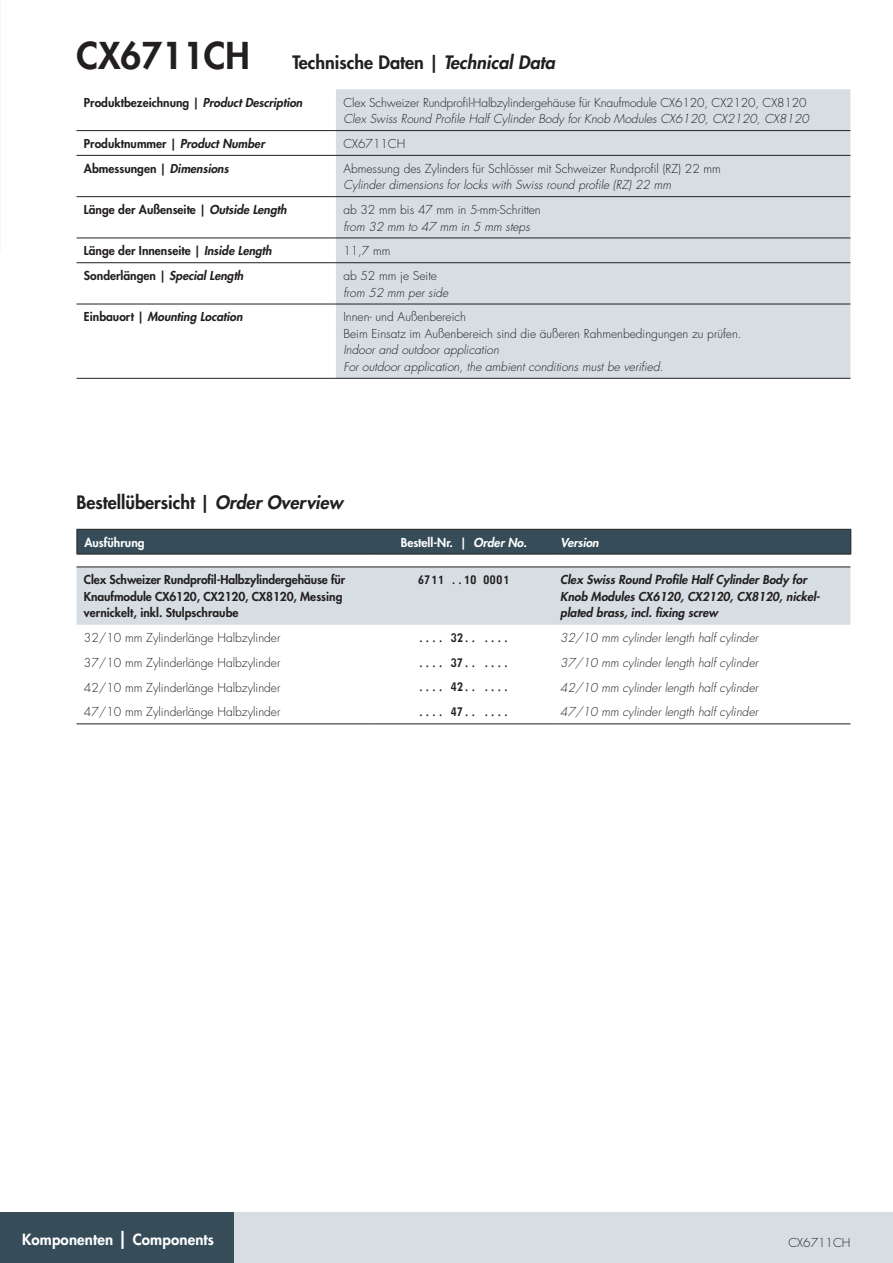
<style>
.page{position:relative;width:893px;height:1263px;background:#fff}
.page>*{position:absolute;margin:0;border:0;box-sizing:border-box;transform-origin:0 0}
.t1{font:800 18px "Futura Std";color:#231f20}
.t2{font:800 15px "Futura Std";letter-spacing:.01em;color:#fff}
.Tabelle_Daten_ENG{font:italic 300 12px/16.5px "Futura Std";color:#231f20}
.Tabelle_Daten_ENG-2{font:300 12px/16.5px "Futura Std";color:#231f20}
.t3{font:800 12px/16.5px "Futura Std";color:#231f20}
.Tabelle_Daten_ENG-3{font:italic 800 12px/16.5px "Futura Std";color:#231f20}
.Tabelle_Daten_DE{font:300 12px "Futura Std";color:#231f20}
.Bestellnummern{font:12px "Monofonto";color:#231f20;scale:1.1 1}
.t4{font:800 12px "Futura Std";color:#fff}
.t5{font:italic 800 12px "Futura Std";color:#fff}
.s1{font-size:36px}
.s2{font-style:italic}
.s3{font-style:normal}
.s4{font-size:18px}
</style>
<div class="page">
<div style="left:0;top:1212px;width:893px;height:51px;background:#d7dee3"></div>
<div style="left:0;top:1212px;width:234px;height:51px;background:#364d59"></div>
<div style="left:336px;top:89px;width:514px;height:289px;background:#d7dee3"></div>
<hr style="left:77px;top:130px;width:259px;height:1px;background:#231f20">
<hr style="left:336px;top:130px;width:514px;height:1px;background:#231f20">
<hr style="left:77px;top:155px;width:259px;height:1px;background:#231f20">
<hr style="left:336px;top:155px;width:514px;height:1px;background:#231f20">
<hr style="left:77px;top:196px;width:259px;height:1px;background:#231f20">
<hr style="left:336px;top:196px;width:514px;height:1px;background:#231f20">
<hr style="left:77px;top:238px;width:259px;height:1px;background:#231f20">
<hr style="left:336px;top:238px;width:514px;height:1px;background:#231f20">
<hr style="left:77px;top:262px;width:259px;height:1px;background:#231f20">
<hr style="left:336px;top:262px;width:514px;height:1px;background:#231f20">
<hr style="left:77px;top:304px;width:259px;height:1px;background:#231f20">
<hr style="left:336px;top:304px;width:514px;height:1px;background:#231f20">
<hr style="left:77px;top:378px;width:259px;height:1px;background:#231f20">
<hr style="left:336px;top:378px;width:514px;height:1px;background:#231f20">
<hr style="left:77px;top:554px;width:298px;height:1px;background:#231f20">
<hr style="left:375px;top:554px;width:178px;height:1px;background:#231f20">
<hr style="left:553px;top:554px;width:298px;height:1px;background:#231f20">
<svg style="left:77px;top:529px;width:774px;height:25px;background:#354b56"></svg>
<div style="left:77px;top:567px;width:773px;height:58px;background:#d7dee3"></div>
<hr style="left:77px;top:566px;width:297px;height:1px;background:#231f20">
<hr style="left:374px;top:566px;width:179px;height:1px;background:#231f20">
<hr style="left:553px;top:566px;width:297px;height:1px;background:#231f20">
<hr style="left:77px;top:723px;width:297px;height:1px;background:#231f20">
<hr style="left:374px;top:723px;width:179px;height:1px;background:#231f20">
<hr style="left:553px;top:723px;width:297px;height:1px;background:#231f20">
<p class="t1" style="left:77px;top:51px;width:480px"><span class="s1">CX6711CH</span> Technische Daten | <span class="s2">Technical Data</span></p>
<p class="t3" style="left:84px;top:94px;width:220px">Produktbezeichnung | <span class="s2">Product Description</span></p>
<p class="Tabelle_Daten_ENG-2" style="left:343px;top:94px;width:465px">Clex Schweizer Rundprofil-Halbzylindergehäuse für Knaufmodule CX6120, CX2120, CX8120</p>
<p class="Tabelle_Daten_ENG" style="left:343px;top:111px;width:467px">Clex Swiss Round Profile Half Cylinder Body for Knob Modules CX6120, CX2120, CX8120</p>
<p class="t3" style="left:84px;top:135px;width:182px">Produktnummer | <span class="s2">Product Number</span></p>
<p class="Tabelle_Daten_ENG-2" style="left:343px;top:136px;width:64px">CX6711CH</p>
<p class="t3" style="left:84px;top:160px;width:146px">Abmessungen | <span class="s2">Dimensions</span></p>
<p class="Tabelle_Daten_DE" style="left:343px;top:161px;width:379px">Abmessung des Zylinders für Schlösser mit Schweizer Rundprofil (RZ) 22 mm</p>
<p class="Tabelle_Daten_ENG" style="left:343px;top:177px;width:329px">Cylinder dimensions for locks with Swiss round profile (RZ) 22 mm</p>
<p class="t3" style="left:84px;top:201px;width:204px">Länge der Außenseite | <span class="s2">Outside Length</span></p>
<p class="Tabelle_Daten_DE" style="left:343px;top:202px;width:199px">ab 32 mm bis 47 mm in 5-mm-Schritten</p>
<p class="Tabelle_Daten_ENG" style="left:343px;top:218px;width:188px">from 32 mm to 47 mm in 5 mm steps</p>
<p class="t3" style="left:84px;top:243px;width:189px">Länge der Innenseite | <span class="s2">Inside Length</span></p>
<p class="Tabelle_Daten_ENG-2" style="left:343px;top:243px;width:49px">11,7 mm</p>
<p class="t3" style="left:84px;top:267px;width:161px">Sonderlängen | <span class="s2">Special Length</span></p>
<p class="Tabelle_Daten_DE" style="left:343px;top:268px;width:95px">ab 52 mm je Seite</p>
<p class="Tabelle_Daten_ENG" style="left:343px;top:284px;width:106px">from 52 mm per side</p>
<p class="Tabelle_Daten_ENG-3" style="left:84px;top:309px;width:160px"><span class="s3">Einbauort |</span> Mounting Location</p>
<p class="Tabelle_Daten_ENG-2" style="left:343px;top:309px;width:400px">Innen- und Außenbereich<br>Beim Einsatz im Außenbereich sind die äußeren Rahmenbedingungen zu prüfen.</p>
<p class="Tabelle_Daten_ENG" style="left:343px;top:342px;width:322px">Indoor and outdoor application<br>For outdoor application, the ambient conditions must be verified.</p>
<p class="t1" style="left:77px;top:491px;width:268px">Bestellübersicht | <span class="s2">Order Overview</span></p>
<p class="t4" style="left:84px;top:535px;width:62px">Ausführung</p>
<p class="t4" style="left:401px;top:535px;width:128px">Bestell-Nr. | <span class="s2">Order No.</span></p>
<p class="t5" style="left:561px;top:535px;width:40px">Version</p>
<p class="t3" style="left:84px;top:572px;width:263px">Clex Schweizer Rundprofil-Halbzylindergehäuse für<br>Knaufmodule CX6120, CX2120, CX8120, Messing vernickelt, inkl. Stulpschraube</p>
<p class="Bestellnummern" style="left:418px;top:572px;width:85px">6711 ..10 0001</p>
<p class="Tabelle_Daten_ENG-3" style="left:560px;top:572px;width:261px">Clex Swiss Round Profile Half Cylinder Body for<br>Knob Modules CX6120, CX2120, CX8120, nickel&shy;plated brass, incl. fixing screw</p>
<p class="Tabelle_Daten_ENG-2" style="left:84px;top:630px;width:198px">32/10 mm Zylinderlänge Halbzylinder</p>
<p class="Bestellnummern" style="left:418px;top:630px;width:85px">.... 32.. ....</p>
<p class="Tabelle_Daten_ENG" style="left:560px;top:630px;width:199px">32/10 mm cylinder length half cylinder</p>
<p class="Tabelle_Daten_ENG-2" style="left:84px;top:655px;width:198px">37/10 mm Zylinderlänge Halbzylinder</p>
<p class="Bestellnummern" style="left:418px;top:655px;width:85px">.... 37.. ....</p>
<p class="Tabelle_Daten_ENG" style="left:560px;top:655px;width:199px">37/10 mm cylinder length half cylinder</p>
<p class="Tabelle_Daten_ENG-2" style="left:84px;top:679px;width:198px">42/10 mm Zylinderlänge Halbzylinder</p>
<p class="Bestellnummern" style="left:418px;top:680px;width:85px">.... 42.. ....</p>
<p class="Tabelle_Daten_ENG" style="left:560px;top:679px;width:199px">42/10 mm cylinder length half cylinder</p>
<p class="Tabelle_Daten_ENG-2" style="left:84px;top:704px;width:198px">47/10 mm Zylinderlänge Halbzylinder</p>
<p class="Bestellnummern" style="left:418px;top:704px;width:85px">.... 47.. ....</p>
<p class="Tabelle_Daten_ENG" style="left:560px;top:704px;width:199px">47/10 mm cylinder length half cylinder</p>
<p class="t2" style="left:22px;top:1230px;width:193px">Komponenten <span class="s4">|</span> Components</p>
<p class="Tabelle_Daten_ENG-2" style="left:788px;top:1235px;width:64px">CX6711CH</p>
</div>
